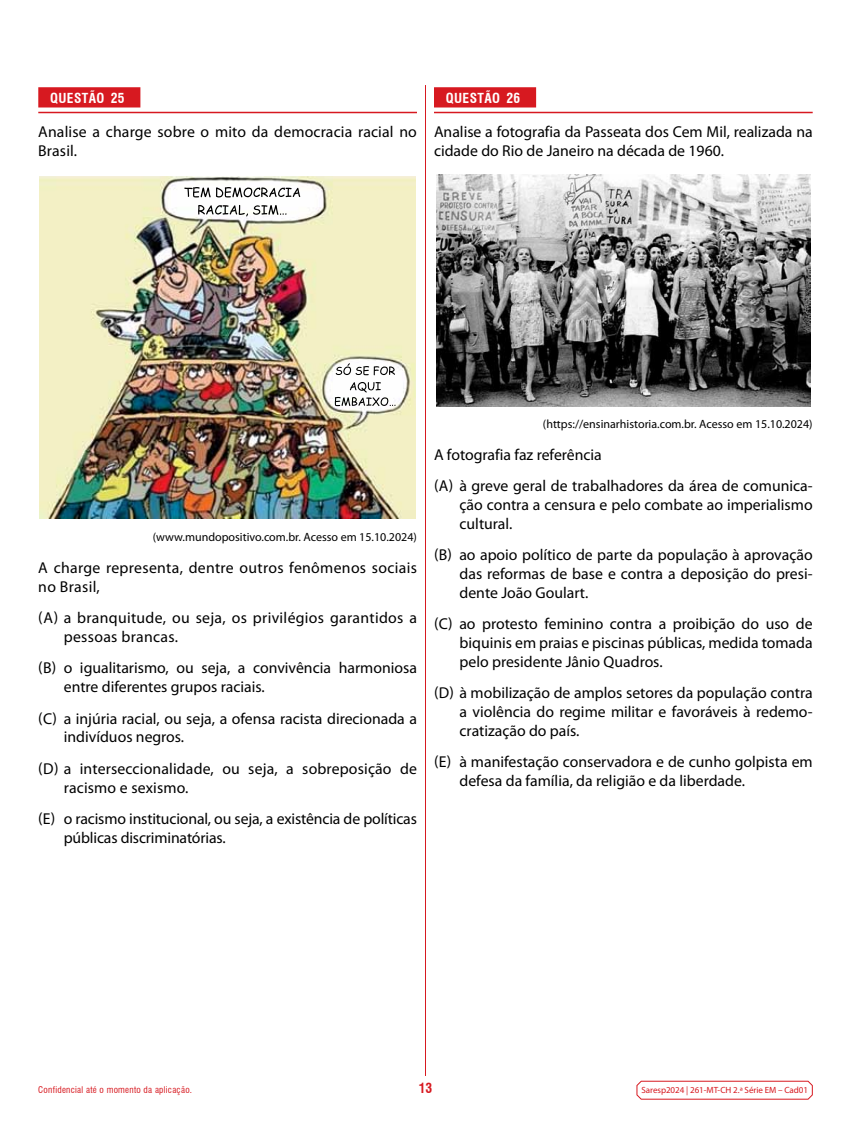
<style>
.page{position:relative;width:851px;height:1127px;background:#fff}
.page>*{position:absolute;margin:0;border:0;box-sizing:border-box;transform-origin:0 0}
.t1{font:15.75px/18.8px "Myriad Pro";color:#000}
.t2{font:15.75px/18.8px "Myriad Pro";letter-spacing:.02em;color:#000}
.t3{font:700 condensed 13.5px "Swiss 721 BT";letter-spacing:.03em;color:#fff}
.t4{font:700 condensed 13.5px "Swiss 721 BT";color:#d71920}
.t5{font:12px "Myriad Pro";color:#000}
.t6{font:9px "Myriad Pro";letter-spacing:-.005em;color:#d71920}
.t7{font:condensed 9px "Swiss 721 BT";letter-spacing:.03em;color:#d71920}
</style>
<div class="page">
<svg style="left:636px;top:1080px;width:177px;height:20px"></svg>
<hr style="left:425px;top:85px;width:1px;height:991px;background:#d71920">
<div style="left:434px;top:87px;width:102px;height:20px;background:#d71920"></div>
<hr style="left:434px;top:112px;width:378px;height:1px;background:#d71920">
<img style="left:436px;top:175px;width:374px;height:231px">
<div style="left:38px;top:87px;width:102px;height:20px;background:#d71920"></div>
<hr style="left:38px;top:112px;width:379px;height:1px;background:#d71920">
<img style="left:39px;top:176px;width:377px;height:342px">
<svg style="left:184px;top:187px;width:26px;height:10px"></svg>
<svg style="left:216px;top:187px;width:84px;height:10px"></svg>
<svg style="left:198px;top:205px;width:88px;height:11px"></svg>
<svg style="left:336px;top:363px;width:59px;height:12px"></svg>
<svg style="left:335px;top:382px;width:60px;height:24px"></svg>
<p class="t3" style="left:50px;top:90px;width:76px">QUESTÃO 25</p>
<p class="t1" style="left:38px;top:122px;width:380px">Analise a charge sobre o mito da democracia racial no<br>Brasil.</p>
<p class="t3" style="left:446px;top:90px;width:76px">QUESTÃO 26</p>
<p class="t1" style="left:434px;top:122px;width:380px">Analise a fotografia da Passeata dos Cem Mil, realizada na cidade do Rio de Janeiro na década de 1960.</p>
<p class="t5" style="left:153px;top:530px;width:265px">(www.mundopositivo.com.br. Acesso em 15.10.2024)</p>
<p class="t2" style="left:38px;top:558px;width:380px">A charge representa, dentre outros fenômenos sociais no Brasil,</p>
<p class="t2" style="left:64px;top:608px;width:354px;text-indent:-26px">(A) a branquitude, ou seja, os privilégios garantidos a pessoas brancas.</p>
<p class="t1" style="left:64px;top:658px;width:354px;text-indent:-26px">(B) o igualitarismo, ou seja, a convivência harmoniosa entre diferentes grupos raciais.</p>
<p class="t1" style="left:64px;top:709px;width:354px;text-indent:-26px">(C) a injúria racial, ou seja, a ofensa racista direcionada a indivíduos negros.</p>
<p class="t1" style="left:64px;top:759px;width:354px;text-indent:-26px">(D) a interseccionalidade, ou seja, a sobreposição de racismo e sexismo.</p>
<p class="t1" style="left:64px;top:809px;width:354px;text-indent:-26px">(E) o racismo institucional, ou seja, a existência de políticas públicas discriminatórias.</p>
<p class="t5" style="left:543px;top:417px;width:271px">(https://ensinarhistoria.com.br. Acesso em 15.10.2024)</p>
<p class="t1" style="left:434px;top:438px;width:380px;line-height:31.5px">A fotografia faz referência<br>(A) à greve geral de trabalhadores da área de comunica-</p>
<p class="t1" style="left:459px;top:495px;width:354px">ção contra a censura e pelo combate ao imperialismo cultural.</p>
<p class="t1" style="left:459px;top:545px;width:354px;text-align:justify;text-indent:-26px">(B) ao apoio político de parte da população à aprovação das reformas de base e contra a deposição do presi&shy;dente João Goulart.</p>
<p class="t1" style="left:459px;top:614px;width:354px;text-align:justify;text-indent:-26px">(C) ao protesto feminino contra a proibição do uso de biquinis em praias e piscinas públicas, medida tomada pelo presidente Jânio Quadros.</p>
<p class="t1" style="left:459px;top:683px;width:354px;text-align:justify;text-indent:-26px">(D) à mobilização de amplos setores da população contra a violência do regime militar e favoráveis à redemo&shy;cratização do país.</p>
<p class="t1" style="left:459px;top:752px;width:354px;text-indent:-26px">(E) à manifestação conservadora e de cunho golpista em defesa da família, da religião e da liberdade.</p>
<p class="t7" style="left:38px;top:1084px;width:155px">Confidencial até o momento da aplicação.</p>
<p class="t4" style="left:418px;top:1079px;width:15px">13</p>
<p class="t6" style="left:641px;top:1084px;width:168px">Saresp2024 | 261-MT-CH 2.ª Série EM – Cad01</p>
</div>
